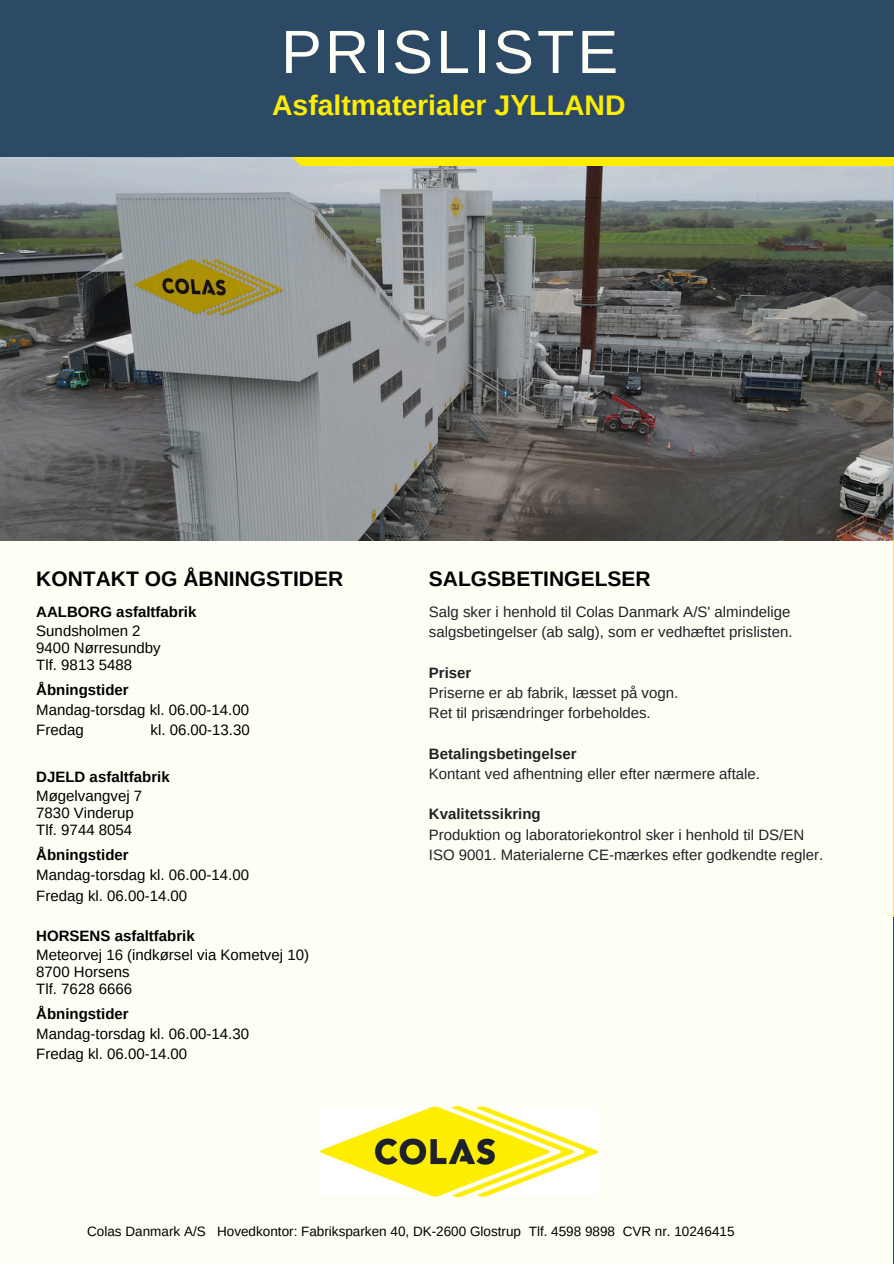
<style>
.page{position:relative;width:894px;height:1264px;background:#fff}
.page>*{position:absolute;margin:0;border:0;box-sizing:border-box;transform-origin:0 0}
.t1{font:61.05px "Arimo";letter-spacing:.05em;color:#fffef5}
.t2{font:700 28.35px "Arimo";color:#ffed00}
.t3{font:700 21px "Arimo";color:#000}
.t4{font:15px/20.2px "Arimo";color:#212125}
.t5{font:15px/20.2px "Arimo";color:#000}
.t6{font:700 15px/19.2px "Arimo";color:#000}
.t7{font:13.5px "Arimo";color:#000}
.s1{font-weight:400}
.s2{font-weight:700}
</style>
<div class="page">
<div style="left:0;top:0;width:893px;height:1263px;background:#2c4965"></div>
<div style="left:0;top:535px;width:892px;height:728px;background:#fffef5"></div>
<img style="left:321px;top:1106px;width:276px;height:90px">
<img style="left:0;top:158px;width:892px;height:382px">
<div style="left:292px;top:157px;width:601px;height:8px;background:#ffed00"></div>
<p class="t1" style="left:281px;top:18px;width:338px">PRISLISTE</p>
<h6 class="t2" style="left:272px;top:89px;width:355px">Asfaltmaterialer JYLLAND</h6>
<p class="t3" style="left:36px;top:567px;width:308px">KONTAKT OG ÅBNINGSTIDER</p>
<p class="t6" style="left:36px;top:602px;width:161px">AALBORG asfaltfabrik<br><span class="s1">Sundsholmen 2</span></p>
<p class="t5" style="left:36px;top:639px;width:126px;line-height:16.8px">9400 Nørresundby<br>Tlf. 9813 5488</p>
<p class="t5" style="left:36px;top:679px;width:214px"><span class="s2">Åbningstider<br></span>Mandag-torsdag kl. 06.00-14.00<br>Fredag</p>
<p class="t5" style="left:150px;top:719px;width:101px">kl. 06.00-13.30</p>
<p class="t6" style="left:36px;top:767px;width:135px">DJELD asfaltfabrik<br><span class="s1">Møgelvangvej 7</span></p>
<p class="t5" style="left:36px;top:804px;width:99px;line-height:16.8px">7830 Vinderup<br>Tlf. 9744 8054</p>
<h4 class="t5" style="left:36px;top:844px;width:214px"><span class="s2">Åbningstider<br></span>Mandag-torsdag kl. 06.00-14.00<br>Fredag kl. 06.00-14.00</h4>
<h4 class="t5" style="left:36px;top:926px;width:274px;line-height:19.2px"><span class="s2">HORSENS asfaltfabrik<br></span>Meteorvej 16 (indkørsel via Kometvej 10)</h4>
<h4 class="t5" style="left:36px;top:963px;width:97px;line-height:16.8px">8700 Horsens<br>Tlf. 7628 6666</h4>
<h6 class="t5" style="left:36px;top:1003px;width:214px"><span class="s2">Åbningstider<br></span>Mandag-torsdag kl. 06.00-14.30<br>Fredag kl. 06.00-14.00</h6>
<h6 class="t3" style="left:429px;top:567px;width:223px">SALGSBETINGELSER</h6>
<h6 class="t4" style="left:429px;top:601px;width:365px">Salg sker i henhold til Colas Danmark A/S' almindelige salgsbetingelser (ab salg), som er vedhæftet prislisten.</h6>
<h6 class="t4" style="left:429px;top:662px;width:251px"><span class="s2">Priser<br></span>Priserne er ab fabrik, læsset på vogn.<br>Ret til prisændringer forbeholdes.</h6>
<h6 class="t4" style="left:429px;top:743px;width:332px"><span class="s2">Betalingsbetingelser<br></span>Kontant ved afhentning eller efter nærmere aftale.</h6>
<h6 class="t4" style="left:429px;top:804px;width:396px"><span class="s2">Kvalitetssikring<br></span>Produktion og laboratoriekontrol sker i henhold til DS/EN<br>ISO 9001. Materialerne CE-mærkes efter godkendte regler.</h6>
<h6 class="t7" style="left:87px;top:1223px;width:648px">Colas Danmark A/S Hovedkontor: Fabriksparken 40, DK-2600 Glostrup Tlf. 4598 9898 CVR nr. 10246415</h6>
</div>
